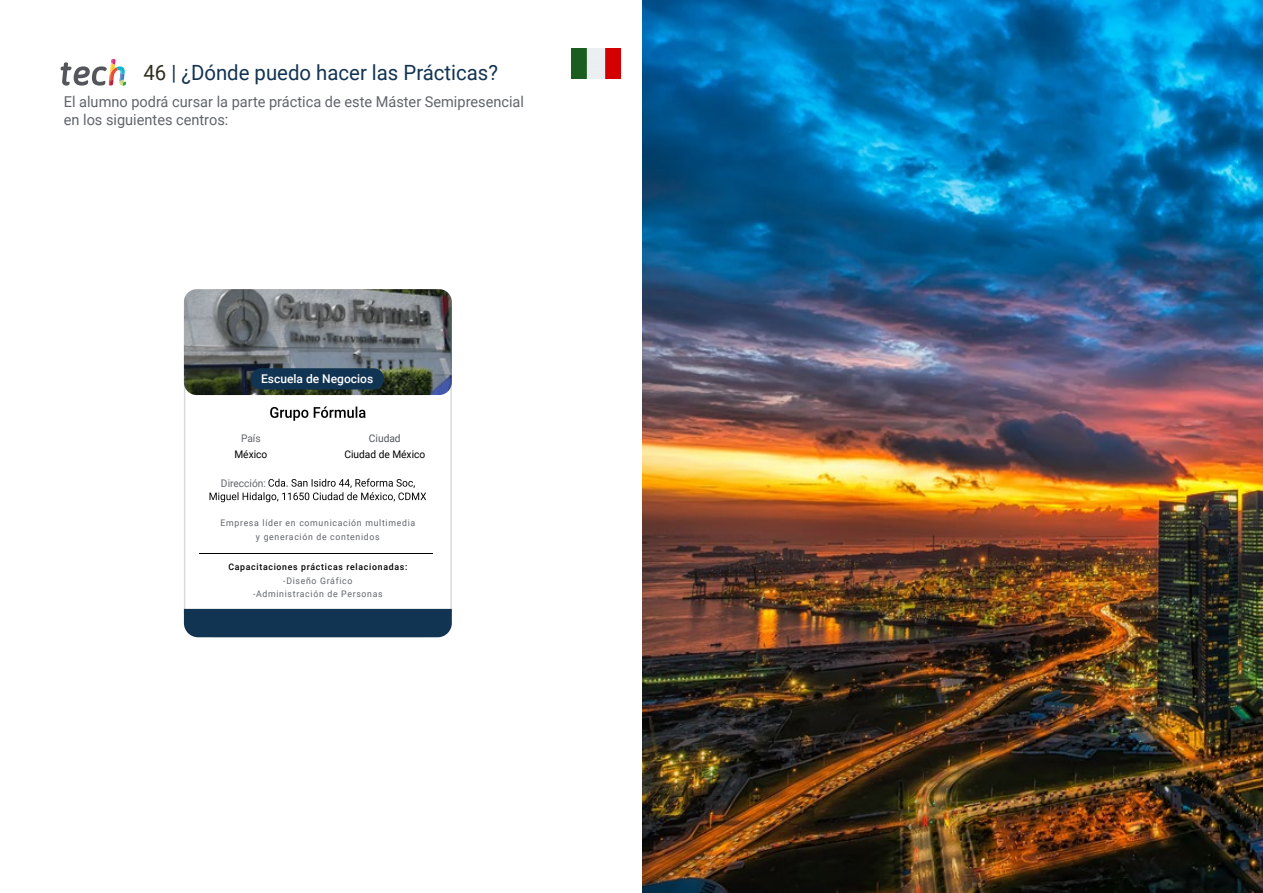
<style>
.page{position:relative;width:1263px;height:893px;background:#fff}
.page>*{position:absolute;margin:0;border:0;box-sizing:border-box;transform-origin:0 0}
.t1{font:21px "Roboto";color:#123352}
.t2{font:15px/18px "Roboto";color:#61646a}
.t3{font:500 12px "Roboto";color:#fff}
.t4{font:10.5px "Roboto";color:#000}
.t5{font:10.5px "Roboto";color:#61646a}
.t6{font:10.5px "Roboto";color:#52555b}
.t7{font:9px/13.5px "Roboto";letter-spacing:.08em;color:#61646a;text-align:center}
.t8{font:500 9px "Roboto";letter-spacing:.08em;color:#000}
.s1{color:#312e20}
</style>
<div class="page">
<svg style="left:61px;top:59px;width:65px;height:27px"></svg>
<img style="left:571px;top:49px;width:50px;height:30px">
<img style="left:642px;top:0;width:621px;height:893px">
<svg style="left:183px;top:314px;width:269px;height:324px"></svg>
<img style="left:184px;top:289px;width:268px;height:106px">
<div style="left:251px;top:368px;width:133px;height:21px;background:#113452;border-radius:11px"></div>
<div style="left:184px;top:609px;width:268px;height:28px;background:#113452"></div>
<hr style="left:199px;top:553px;width:234px;height:1px;background:#000">
<svg style="left:270px;top:406px;width:96px;height:15px"></svg>
<svg style="left:209px;top:479px;width:217px;height:23px"></svg>
<h1 class="t1" style="left:144px;top:57px;width:356px"><span class="s1">46</span> | ¿Dónde puedo hacer las Prácticas?</h1>
<h2 class="t2" style="left:64px;top:93px;width:462px">El alumno podrá cursar la parte práctica de este Máster Semipresencial en los siguientes centros:</h2>
<h3 class="t3" style="left:261px;top:371px;width:114px">Escuela de Negocios</h3>
<p class="t5" style="left:241px;top:430px;width:21px">País</p>
<p class="t4" style="left:234px;top:447px;width:34px">México</p>
<p class="t6" style="left:369px;top:430px;width:33px">Ciudad</p>
<p class="t4" style="left:344px;top:447px;width:82px">Ciudad de México</p>
<p class="t5" style="left:221px;top:475px;width:46px">Dirección:</p>
<p class="t7" style="left:220px;top:516px;width:196px">Empresa líder en comunicación multimedia y generación de contenidos</p>
<p class="t8" style="left:228px;top:561px;width:180px">Capacitaciones prácticas relacionadas:</p>
<p class="t7" style="left:253px;top:574px;width:131px">-Diseño Gráfico -Administración de Personas</p>
</div>
